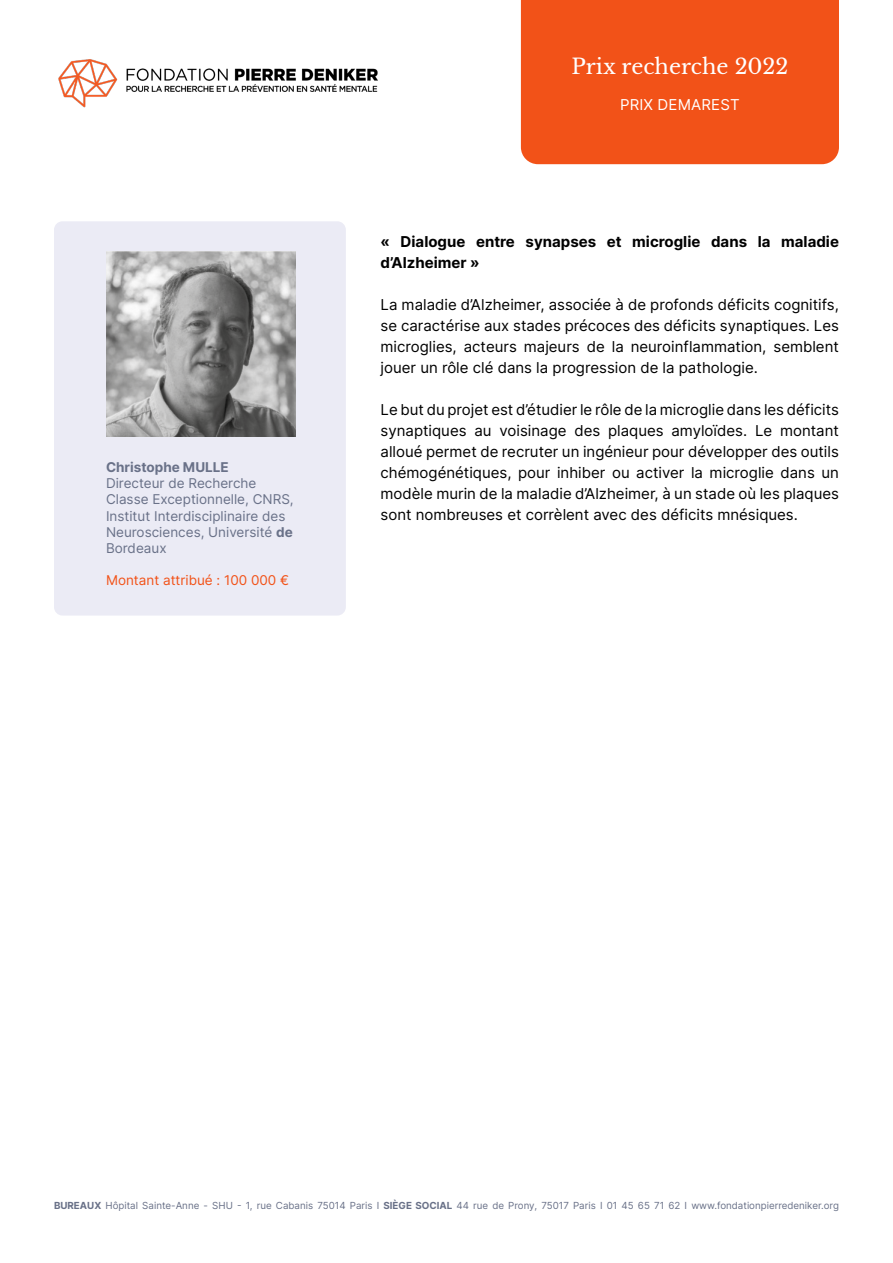
<style>
.page{position:relative;width:893px;height:1263px;background:#fff}
.page>*{position:absolute;margin:0;border:0;box-sizing:border-box;transform-origin:0 0}
.t1{font:21px "Libre Baskerville";color:#fff}
.t2{font:15px/21px "Inter";color:#000;text-align:justify}
.t3{font:700 15px/21px "Inter";color:#000}
.t4{font:15px "Inter";letter-spacing:.01em;color:#fff}
.t5{font:13.5px/16.2px "Inter";color:#697188}
.t6{font:13.5px "Inter";color:#f25218}
.t7{font:700 13.5px "Inter";color:#697188}
.t8{font:9.75px "Inter";color:#697188}
.s1{font-weight:700}
</style>
<div class="page">
<div style="left:521px;top:0;width:318px;height:164px;background:#f25218"></div>
<img style="left:58px;top:59px;width:320px;height:49px">
<div style="left:54px;top:221px;width:292px;height:394px;background:#ebebf5;border-radius:9px"></div>
<img style="left:106px;top:252px;width:189px;height:184px">
<p class="t7" style="left:106px;top:457px;width:124px">Christophe MULLE</p>
<p class="t5" style="left:106px;top:475px;width:189px">Directeur de Recherche<br>Classe Exceptionnelle, CNRS,<br>Institut Interdisciplinaire des<br>Neurosciences, Université <span class="s1">de<br></span>Bordeaux</p>
<p class="t6" style="left:106px;top:571px;width:185px">Montant attribué : 100 000 €</p>
<h1 class="t1" style="left:571px;top:54px;width:219px">Prix recherche 2022</h1>
<p class="t4" style="left:620px;top:94px;width:121px">PRIX DEMAREST</p>
<p class="t3" style="left:381px;top:231px;width:460px">« Dialogue entre synapses et microglie dans la maladie d’Alzheimer »</p>
<p class="t2" style="left:381px;top:294px;width:460px">La maladie d’Alzheimer, associée à de profonds déficits cognitifs, se caractérise aux stades précoces des déficits synaptiques. Les microglies, acteurs majeurs de la neuroinflammation, semblent jouer un rôle clé dans la progression de la pathologie.</p>
<p class="t2" style="left:381px;top:399px;width:460px">Le but du projet est d’étudier le rôle de la microglie dans les déficits synaptiques au voisinage des plaques amyloïdes. Le montant alloué permet de recruter un ingénieur pour développer des outils chémogénétiques, pour inhiber ou activer la microglie dans un modèle murin de la maladie d’Alzheimer, à un stade où les plaques sont nombreuses et corrèlent avec des déficits mnésiques.</p>
<p class="t8" style="left:54px;top:1198px;width:786px"><span class="s1">BUREAUX</span> Hôpital Sainte-Anne - SHU - 1, rue Cabanis 75014 Paris I <span class="s1">SIÈGE SOCIAL</span> 44 rue de Prony, 75017 Paris I 01 45 65 71 62 I www.fondationpierredeniker.org</p>
</div>
